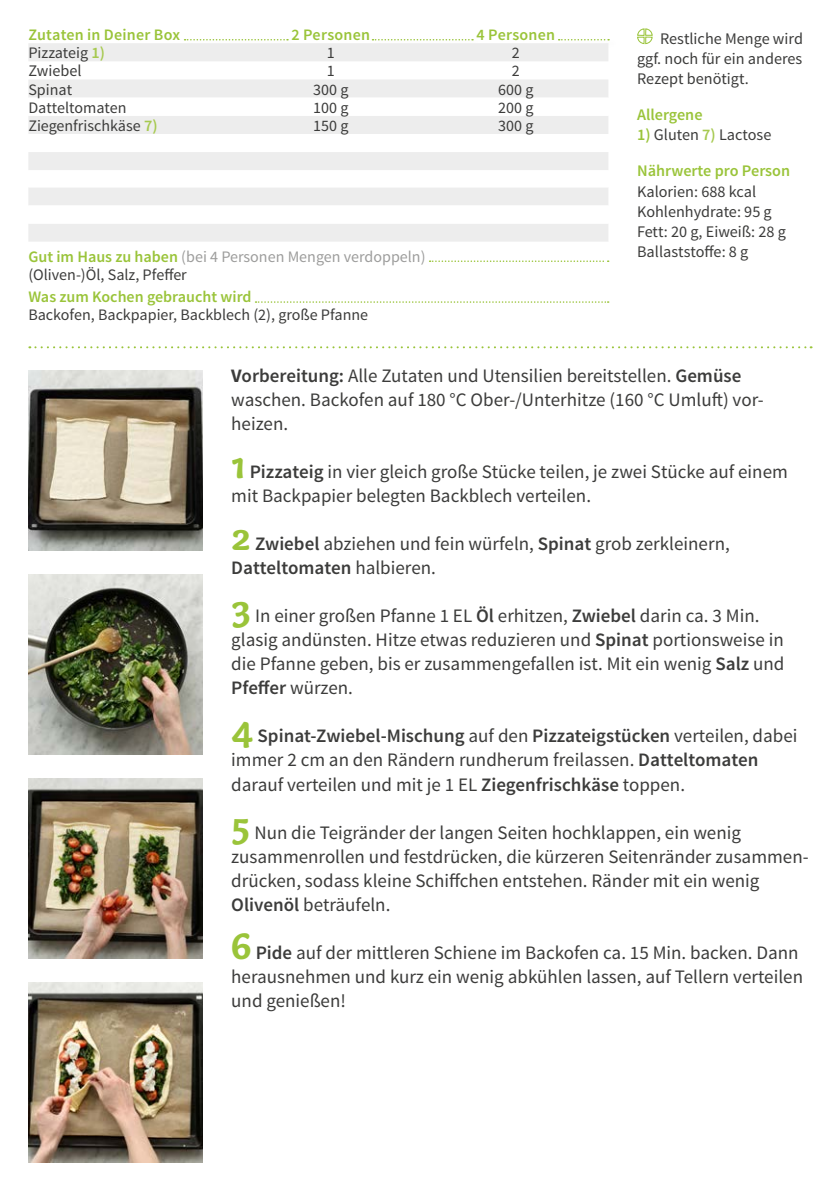
<style>
.page{position:relative;width:840px;height:1191px;background:#fff}
.page>*{position:absolute;margin:0;border:0;box-sizing:border-box;transform-origin:0 0}
.FRONT___BACK_Running{font:19px/24px "Source Sans Pro";color:#3c3c3b}
.BACK_Text_next_to_ta{font:16.2px/19.8px "Source Sans Pro";color:#3c3c3b;text-align:justify}
.BACK_Text_next_to_ta-2{font:600 16.2px "Source Sans Pro";color:#9ac43a}
.BACK_Table_Content_L{font:16px "Source Sans Pro";color:#3c3c3b}
.BACK_Table_Content_C{font:16px "Source Sans Pro";color:#3c3c3b}
.BACK_Table_Content_C-2{font:16px "Source Sans Pro";color:#9d9d9c}
.BACK_Table_Header_CE{font:600 16px "Source Sans Pro";letter-spacing:.015em;color:#9ac43a}
.BACK_Table_Content_L-2{font:600 16px "Source Sans Pro";color:#9ac43a}
.s1{font-weight:600;color:#a6c94f}
.s2{font-weight:600;font-size:16.2px;color:#a6c94f}
.s3{font-weight:600;color:#9ac43a}
.s4{font-weight:700}
.s5{font-weight:600}
.s6{font-family:"Capucine Basic";font-weight:700;font-size:40px;color:#9ac43a}
</style>
<div class="page">
<div style="left:555px;top:37px;width:63px;height:14px;background:#000;opacity:.2"></div>
<svg style="left:558px;top:39px;width:50px;height:1px"></svg>
<div style="left:182px;top:37px;width:115px;height:14px;background:#000;opacity:.2"></div>
<svg style="left:184px;top:39px;width:104px;height:1px"></svg>
<div style="left:369px;top:37px;width:113px;height:14px;background:#000;opacity:.2"></div>
<svg style="left:372px;top:39px;width:101px;height:1px"></svg>
<img style="left:28px;top:982px;width:175px;height:180px">
<img style="left:28px;top:778px;width:175px;height:180px">
<img style="left:28px;top:370px;width:175px;height:180px">
<img style="left:28px;top:574px;width:175px;height:180px">
<svg style="left:29px;top:346px;width:782px;height:2px"></svg>
<svg style="left:637px;top:28px;width:16px;height:17px"></svg>
<svg style="left:28px;top:43px;width:580px;height:54px;fill:#ededed"></svg>
<svg style="left:28px;top:116px;width:580px;height:126px;fill:#ededed"></svg>
<svg style="left:255px;top:260px;width:353px;height:43px"></svg>
<p class="BACK_Table_Header_CE" style="left:28px;top:25px;width:153px">Zutaten in Deiner Box</p>
<p class="BACK_Table_Header_CE" style="left:291px;top:25px;width:80px">2 Personen</p>
<p class="BACK_Table_Header_CE" style="left:476px;top:25px;width:80px">4 Personen</p>
<p class="BACK_Table_Content_L" style="left:28px;top:43px;width:78px">Pizzateig <span class="s1">1)</span></p>
<p class="BACK_Table_Content_C" style="left:327px;top:43px;width:9px">1</p>
<p class="BACK_Table_Content_C" style="left:511px;top:43px;width:9px">2</p>
<p class="BACK_Text_next_to_ta" style="left:28px;top:61px;width:55px">Zwiebel</p>
<p class="BACK_Table_Content_C" style="left:327px;top:61px;width:9px">1</p>
<p class="BACK_Table_Content_C" style="left:511px;top:61px;width:9px">2</p>
<p class="BACK_Table_Content_L" style="left:28px;top:79px;width:45px">Spinat</p>
<p class="BACK_Table_Content_C" style="left:313px;top:79px;width:37px">300 g</p>
<p class="BACK_Table_Content_C" style="left:498px;top:79px;width:37px">600 g</p>
<p class="BACK_Table_Content_L" style="left:28px;top:97px;width:100px">Datteltomaten</p>
<p class="BACK_Table_Content_C" style="left:313px;top:97px;width:37px">100 g</p>
<p class="BACK_Table_Content_C" style="left:498px;top:97px;width:37px">200 g</p>
<p class="BACK_Table_Content_L" style="left:28px;top:116px;width:131px">Ziegenfrischkäse <span class="s2">7)</span></p>
<p class="BACK_Table_Content_C" style="left:313px;top:116px;width:37px">150 g</p>
<p class="BACK_Table_Content_C" style="left:498px;top:116px;width:37px">300 g</p>
<p class="BACK_Table_Content_C-2" style="left:28px;top:246px;width:398px"><span class="s3">Gut im Haus zu haben</span> (bei 4 Personen Mengen verdoppeln)</p>
<p class="BACK_Table_Content_C" style="left:28px;top:264px;width:160px">(Oliven-)Öl, Salz, Pfeffer</p>
<p class="BACK_Table_Content_L-2" style="left:28px;top:287px;width:224px">Was zum Kochen gebraucht wird</p>
<p class="BACK_Table_Content_L" style="left:28px;top:305px;width:341px">Backofen, Backpapier, Backblech (2), große Pfanne</p>
<p class="BACK_Text_next_to_ta" style="left:636px;top:29px;width:167px;text-indent:23px">Restliche Menge wird ggf. noch für ein anderes Rezept benötigt.</p>
<p class="BACK_Text_next_to_ta-2" style="left:636px;top:104px;width:67px">Allergene</p>
<p class="BACK_Text_next_to_ta" style="left:636px;top:125px;width:136px"><span class="s3">1)</span> Gluten <span class="s1">7)</span> Lactose</p>
<p class="BACK_Text_next_to_ta-2" style="left:636px;top:161px;width:154px">Nährwerte pro Person</p>
<p class="BACK_Text_next_to_ta" style="left:636px;top:182px;width:120px">Kalorien: 688 kcal</p>
<p class="BACK_Text_next_to_ta" style="left:636px;top:202px;width:136px">Kohlenhydrate: 95 g</p>
<p class="BACK_Text_next_to_ta" style="left:636px;top:222px;width:150px">Fett: 20 g, Eiweiß: 28 g</p>
<p class="BACK_Text_next_to_ta" style="left:636px;top:242px;width:113px">Ballaststoffe: 8 g</p>
<p class="FRONT___BACK_Running" style="left:231px;top:364px;width:533px"><span class="s4">V</span><span class="s5">orbereitung:</span> Alle Zutaten und Utensilien bereitstellen. <span class="s5">Gemüse </span>waschen. Backofen auf 180 °C Ober-/Unterhitze (160 °C Umluft) vor&shy;heizen.</p>
<p class="FRONT___BACK_Running" style="left:231px;top:460px;width:558px"><span class="s6">1</span> <span class="s5">Pizzateig</span> in vier gleich große Stücke teilen, je zwei Stücke auf einem mit Backpapier belegten Backblech verteilen.</p>
<p class="FRONT___BACK_Running" style="left:231px;top:532px;width:499px"><span class="s6">2</span> <span class="s5">Zwiebel</span> abziehen und fein würfeln, <span class="s5">Spinat</span> grob zerkleinern,<br><span class="s5">Datteltomaten</span> halbieren.</p>
<p class="FRONT___BACK_Running" style="left:231px;top:604px;width:554px"><span class="s6">3</span> In einer großen Pfanne 1 EL <span class="s5">Öl</span> erhitzen, <span class="s5">Zwiebel</span> darin ca. 3 Min. glasig andünsten. Hitze etwas reduzieren und <span class="s5">Spinat</span> portionsweise in die Pfanne geben, bis er zusammengefallen ist. Mit ein wenig <span class="s5">Salz</span> und <span class="s5">Pfeffer</span> würzen.</p>
<p class="FRONT___BACK_Running" style="left:231px;top:724px;width:567px"><span class="s6">4</span> <span class="s5">Spinat-Zwiebel-Mischung</span> auf den <span class="s5">Pizzateigstücken</span> verteilen, dabei immer 2 cm an den Rändern rundherum freilassen. <span class="s5">Datteltomaten </span>darauf verteilen und mit je 1 EL <span class="s5">Ziegenfrischkäse</span> toppen.</p>
<p class="FRONT___BACK_Running" style="left:231px;top:820px;width:578px"><span class="s6">5</span> Nun die Teigränder der langen Seiten hochklappen, ein wenig zusammenrollen und festdrücken, die kürzeren Seitenränder zusammen&shy;drücken, sodass kleine Schiffchen entstehen. Ränder mit ein wenig <span class="s5">Olivenöl</span> beträufeln.</p>
<p class="FRONT___BACK_Running" style="left:231px;top:940px;width:573px"><span class="s6">6</span> <span class="s5">Pide</span> auf der mittleren Schiene im Backofen ca. 15 Min. backen. Dann herausnehmen und kurz ein wenig abkühlen lassen, auf Tellern verteilen und genießen!</p>
</div>
